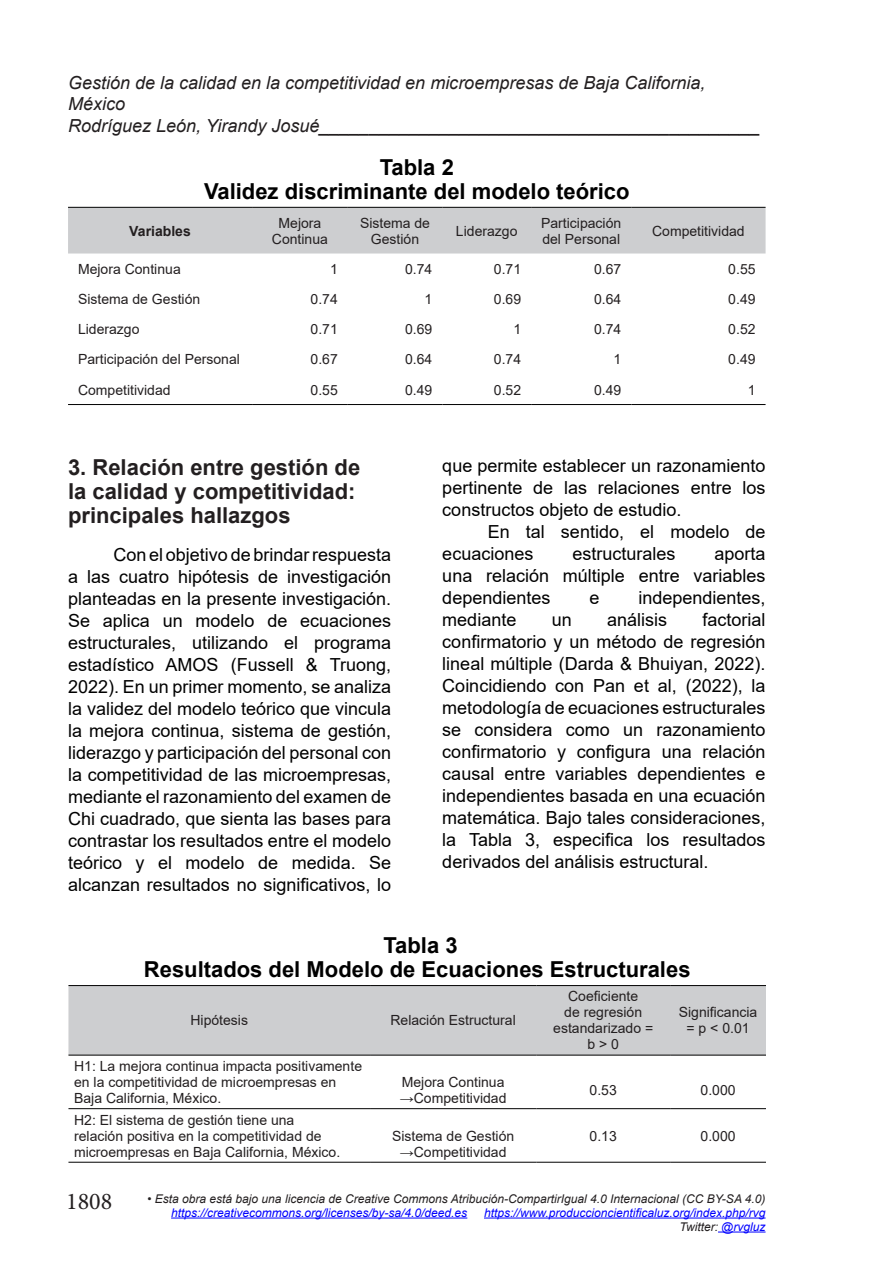
<style>
.page{position:relative;width:879px;height:1276px;background:#fff}
.page>*{position:absolute;margin:0;border:0;box-sizing:border-box;transform-origin:0 0}
.t1{font:24px "Minion Pro";color:#231f20}
.t2{font:700 22px/24px "Arial";color:#000;text-align:center}
.t3{font:700 22px/24px "Arial";color:#231f20}
.t4{font:18px/22px "Arial";color:#000;text-align:justify}
.t5{font:italic 18px/21.6px "Arial";color:#231f20}
.t6{font:14px/16px "Arial";color:#231f20;text-align:center}
.t7{font:700 14px "Arial";color:#231f20}
.t8{font:italic 12px/14px "Arial";color:#00f;text-align:right}
.t9{font:italic 12px "Arial";color:#231f20}
.s1{color:#231f20}
</style>
<div class="page">
<hr style="left:171px;top:1217px;width:296px;height:1px;background:#00f">
<hr style="left:484px;top:1217px;width:281px;height:1px;background:#00f">
<hr style="left:718px;top:1231px;width:47px;height:1px;background:#00f">
<div style="left:68px;top:208px;width:697px;height:45px;background:#cdced0"></div>
<hr style="left:68px;top:207px;width:184px;height:1px;background:#000">
<hr style="left:252px;top:207px;width:96px;height:1px;background:#000">
<hr style="left:348px;top:207px;width:94px;height:1px;background:#000">
<hr style="left:442px;top:207px;width:89px;height:1px;background:#000">
<hr style="left:531px;top:207px;width:100px;height:1px;background:#000">
<hr style="left:631px;top:207px;width:134px;height:1px;background:#000">
<hr style="left:68px;top:404px;width:184px;height:1px;background:#000">
<hr style="left:252px;top:404px;width:96px;height:1px;background:#000">
<hr style="left:348px;top:404px;width:94px;height:1px;background:#000">
<hr style="left:442px;top:404px;width:89px;height:1px;background:#000">
<hr style="left:531px;top:404px;width:100px;height:1px;background:#000">
<hr style="left:631px;top:404px;width:134px;height:1px;background:#000">
<div style="left:68px;top:986px;width:698px;height:68px;background:#cdced0"></div>
<hr style="left:68px;top:985px;width:302px;height:1px;background:#000">
<hr style="left:370px;top:985px;width:166px;height:1px;background:#000">
<hr style="left:536px;top:985px;width:134px;height:1px;background:#000">
<hr style="left:670px;top:985px;width:96px;height:1px;background:#000">
<hr style="left:68px;top:1054px;width:302px;height:1px;background:#000">
<hr style="left:370px;top:1054px;width:166px;height:1px;background:#000">
<hr style="left:536px;top:1054px;width:134px;height:1px;background:#000">
<hr style="left:670px;top:1054px;width:96px;height:1px;background:#000">
<hr style="left:68px;top:1108px;width:302px;height:1px;background:#000">
<hr style="left:370px;top:1108px;width:166px;height:1px;background:#000">
<hr style="left:536px;top:1108px;width:134px;height:1px;background:#000">
<hr style="left:670px;top:1108px;width:96px;height:1px;background:#000">
<hr style="left:68px;top:1161px;width:302px;height:1px;background:#000">
<hr style="left:370px;top:1161px;width:166px;height:1px;background:#000">
<hr style="left:536px;top:1161px;width:134px;height:1px;background:#000">
<hr style="left:670px;top:1161px;width:96px;height:1px;background:#000">
<p class="t5" style="left:68px;top:72px;width:693px">Gestión de la calidad en la competitividad en microempresas de Baja California,<br>México<br>Rodríguez León, Yirandy Josué____________________________________________</p>
<p class="t2" style="left:204px;top:155px;width:427px">Tabla 2<br>Validez discriminante del modelo teórico</p>
<p class="t7" style="left:129px;top:221px;width:63px">Variables</p>
<p class="t6" style="left:272px;top:214px;width:58px">Mejora<br>Continua</p>
<p class="t6" style="left:360px;top:214px;width:72px">Sistema de<br>Gestión</p>
<p class="t6" style="left:456px;top:222px;width:63px">Liderazgo</p>
<p class="t6" style="left:541px;top:214px;width:82px;text-align:left">Participación del Personal</p>
<p class="t6" style="left:652px;top:222px;width:94px">Competitividad</p>
<p class="t6" style="left:78px;top:261px;width:104px">Mejora Continua</p>
<p class="t6" style="left:330px;top:261px;width:9px">1</p>
<p class="t6" style="left:405px;top:261px;width:29px">0.74</p>
<p class="t6" style="left:494px;top:261px;width:29px">0.71</p>
<p class="t6" style="left:594px;top:261px;width:29px">0.67</p>
<p class="t6" style="left:728px;top:261px;width:29px">0.55</p>
<p class="t6" style="left:78px;top:291px;width:124px">Sistema de Gestión</p>
<p class="t6" style="left:310px;top:291px;width:29px">0.74</p>
<p class="t6" style="left:424px;top:291px;width:9px">1</p>
<p class="t6" style="left:494px;top:291px;width:29px">0.69</p>
<p class="t6" style="left:594px;top:291px;width:29px">0.64</p>
<p class="t6" style="left:728px;top:291px;width:29px">0.49</p>
<p class="t6" style="left:78px;top:321px;width:63px">Liderazgo</p>
<p class="t6" style="left:310px;top:321px;width:29px">0.71</p>
<p class="t6" style="left:405px;top:321px;width:29px">0.69</p>
<p class="t6" style="left:513px;top:321px;width:9px">1</p>
<p class="t6" style="left:594px;top:321px;width:29px">0.74</p>
<p class="t6" style="left:728px;top:321px;width:29px">0.52</p>
<p class="t6" style="left:78px;top:351px;width:163px">Participación del Personal</p>
<p class="t6" style="left:310px;top:351px;width:29px">0.67</p>
<p class="t6" style="left:405px;top:351px;width:29px">0.64</p>
<p class="t6" style="left:494px;top:351px;width:29px">0.74</p>
<p class="t6" style="left:613px;top:351px;width:9px">1</p>
<p class="t6" style="left:728px;top:351px;width:29px">0.49</p>
<p class="t6" style="left:78px;top:381px;width:94px">Competitividad</p>
<p class="t6" style="left:310px;top:381px;width:29px">0.55</p>
<p class="t6" style="left:405px;top:381px;width:29px">0.49</p>
<p class="t6" style="left:494px;top:381px;width:29px">0.52</p>
<p class="t6" style="left:594px;top:381px;width:29px">0.49</p>
<p class="t6" style="left:748px;top:381px;width:9px">1</p>
<p class="t3" style="left:68px;top:456px;width:294px">3. Relación entre gestión de la calidad y competitividad: principales hallazgos</p>
<p class="t4" style="left:68px;top:544px;width:325px;text-indent:45px">Con el objetivo de brindar respuesta a las cuatro hipótesis de investigación planteadas en la presente investigación.<br>Se aplica un modelo de ecuaciones estructurales, utilizando el programa estadístico AMOS (Fussell &amp; Truong, 2022). En un primer momento, se analiza la validez del modelo teórico que vincula la mejora continua, sistema de gestión, liderazgo y participación del personal con la competitividad de las microempresas, mediante el razonamiento del examen de Chi cuadrado, que sienta las bases para contrastar los resultados entre el modelo teórico y el modelo de medida. Se alcanzan resultados no significativos, lo</p>
<p class="t4" style="left:442px;top:455px;width:325px">que permite establecer un razonamiento pertinente de las relaciones entre los constructos objeto de estudio.</p>
<p class="t4" style="left:442px;top:521px;width:325px;text-indent:45px">En tal sentido, el modelo de ecuaciones</p>
<p class="t4" style="left:572px;top:543px;width:105px">estructurales</p>
<p class="t4" style="left:442px;top:543px;width:325px;text-indent:272px">aporta una relación múltiple entre variables dependientes</p>
<p class="t4" style="left:589px;top:587px;width:12px">e</p>
<p class="t4" style="left:638px;top:587px;width:129px">independientes,</p>
<p class="t4" style="left:442px;top:609px;width:325px;text-indent:260px">factorial confirmatorio y un método de regresión lineal múltiple (Darda &amp; Bhuiyan, 2022).<br>Coincidiendo con Pan et al, (2022), la metodología de ecuaciones estructurales se considera como un razonamiento confirmatorio y configura una relación causal entre variables dependientes e independientes basada en una ecuación matemática. Bajo tales consideraciones, la Tabla 3, especifica los resultados derivados del análisis estructural.</p>
<p class="t4" style="left:442px;top:609px;width:76px">mediante</p>
<p class="t4" style="left:552px;top:609px;width:22px">un</p>
<p class="t4" style="left:607px;top:609px;width:62px">análisis</p>
<p class="t2" style="left:144px;top:933px;width:548px">Tabla 3<br>Resultados del Modelo de Ecuaciones Estructurales</p>
<p class="t6" style="left:190px;top:1012px;width:59px">Hipótesis</p>
<p class="t6" style="left:390px;top:1012px;width:127px">Relación Estructural</p>
<p class="t6" style="left:553px;top:988px;width:102px">Coeficiente<br>de regresión estandarizado = b &gt; 0</p>
<p class="t6" style="left:679px;top:1004px;width:80px">Significancia = p &lt; 0.01</p>
<p class="t6" style="left:74px;top:1058px;width:289px;text-align:left">H1: La mejora continua impacta positivamente en la competitividad de microempresas en<br>Baja California, México.</p>
<p class="t6" style="left:74px;top:1111px;width:268px;text-align:left">H2: El sistema de gestión tiene una relación positiva en la competitividad de microempresas en Baja California, México.</p>
<p class="t6" style="left:402px;top:1074px;width:104px">Mejora Continua</p>
<p class="t6" style="left:400px;top:1090px;width:108px">→Competitividad</p>
<p class="t6" style="left:392px;top:1127px;width:124px">Sistema de Gestión</p>
<p class="t6" style="left:400px;top:1143px;width:108px">→Competitividad</p>
<p class="t6" style="left:589px;top:1082px;width:29px">0.53</p>
<p class="t6" style="left:700px;top:1082px;width:37px">0.000</p>
<p class="t6" style="left:589px;top:1127px;width:29px">0.13</p>
<p class="t6" style="left:700px;top:1127px;width:37px">0.000</p>
<h1 class="t1" style="left:66px;top:1185px;width:48px">1808</h1>
<p class="t9" style="left:147px;top:1190px;width:620px">• Esta obra está bajo una licencia de Creative Commons Atribución-CompartirIgual 4.0 Internacional (CC BY-SA 4.0)</p>
<p class="t8" style="left:171px;top:1205px;width:298px">https://creativecommons.org/licenses/by-sa/4.0/deed.es</p>
<p class="t8" style="left:484px;top:1205px;width:283px">https://www.produccioncientificaluz.org/index.php/rvg<br><span class="s1">Twitter:</span> @rvgluz</p>
</div>
